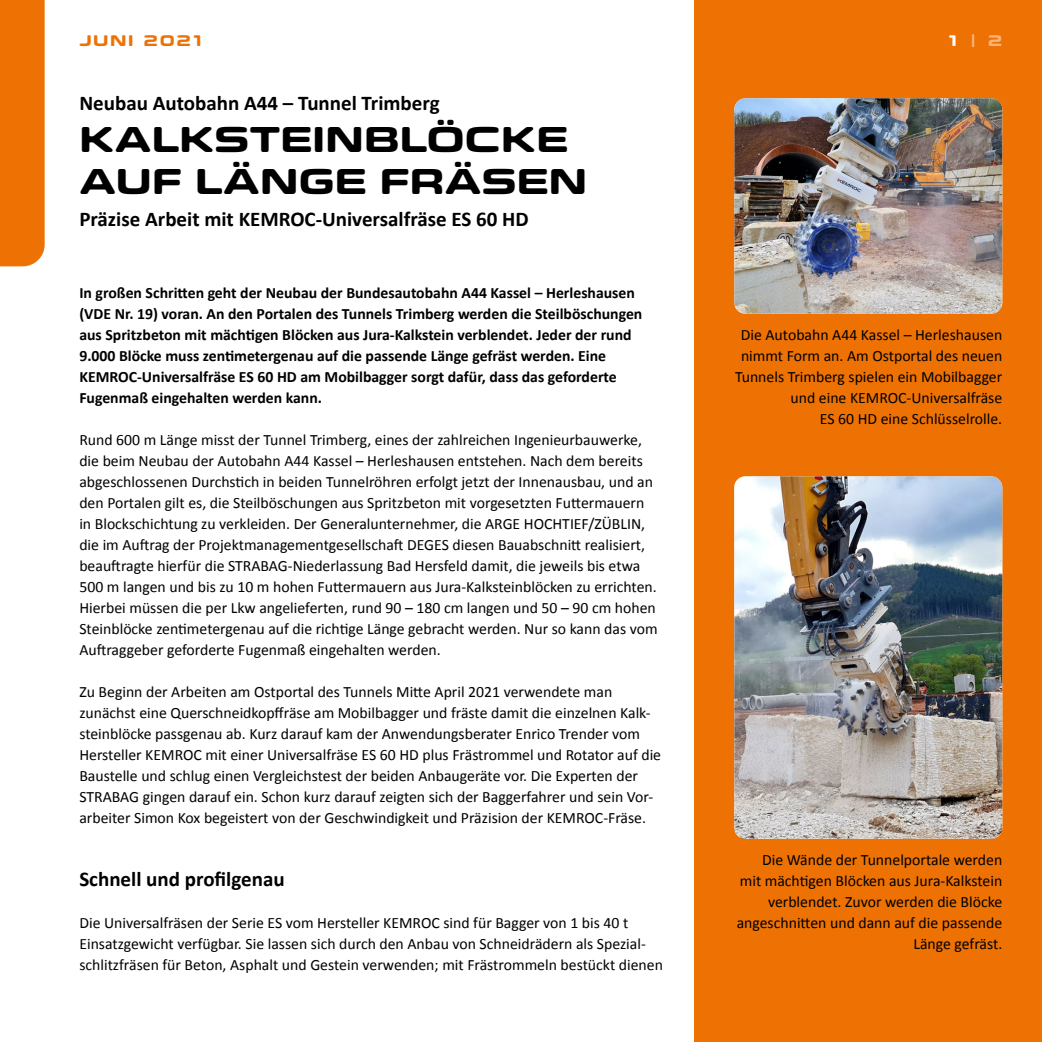
<style>
.page{position:relative;width:1042px;height:1042px;background:#fff}
.page>*{position:absolute;margin:0;border:0;box-sizing:border-box;transform-origin:0 0}
.t1{font:700 36.75px/42px "Eurostile Candy LT Pro";letter-spacing:.01em;color:#000}
.t2{font:700 21px "Calibri";color:#000}
.t3{font:15.75px/21px "Calibri";color:#000}
.t4{font:700 15.75px/21px "Calibri";color:#000}
.t5{font:700 15.75px "Eurostile Candy LT Pro";letter-spacing:.1em;color:#ee7203}
.t6{font:700 15.75px "Eurostile Candy LT Pro";color:#f8b378}
.s1{color:#fff}
</style>
<div class="page">
<div style="left:694px;top:0;width:348px;height:1042px;background:#ee7203"></div>
<div style="left:0;top:0;width:45px;height:266px;background:#ee7203"></div>
<img style="left:734px;top:98px;width:268px;height:216px">
<img style="left:734px;top:476px;width:268px;height:363px">
<p class="t5" style="left:79px;top:32px;width:125px">JUNI 2021</p>
<h2 class="t2" style="left:79px;top:90px;width:362px">Neubau Autobahn A44 – Tunnel Trimberg</h2>
<h1 class="t1" style="left:79px;top:119px;width:509px">KALKSTEINBLÖCKE<br>AUF LÄNGE FRÄSEN</h1>
<h2 class="t2" style="left:79px;top:206px;width:451px">Präzise Arbeit mit KEMROC-Universalfräse ES 60 HD</h2>
<p class="t4" style="left:79px;top:281px;width:564px">In großen Schritten geht der Neubau der Bundesautobahn A44 Kassel – Herleshausen (VDE Nr. 19) voran. An den Portalen des Tunnels Trimberg werden die Steilböschungen aus Spritzbeton mit mächtigen Blöcken aus Jura-Kalkstein verblendet. Jeder der rund 9.000 Blöcke muss zentimetergenau auf die passende Länge gefräst werden. Eine KEMROC-Universalfräse ES 60 HD am Mobilbagger sorgt dafür, dass das geforderte Fugenmaß eingehalten werden kann.</p>
<p class="t3" style="left:79px;top:428px;width:580px">Rund 600 m Länge misst der Tunnel Trimberg, eines der zahlreichen Ingenieurbauwerke, die beim Neubau der Autobahn A44 Kassel – Herleshausen entstehen. Nach dem bereits abgeschlossenen Durchstich in beiden Tunnelröhren erfolgt jetzt der Innenausbau, und an den Portalen gilt es, die Steilböschungen aus Spritzbeton mit vorgesetzten Futtermauern in Blockschichtung zu verkleiden. Der Generalunternehmer, die ARGE HOCHTIEF/ZÜBLIN, die im Auftrag der Projektmanagementgesellschaft DEGES diesen Bauabschnitt realisiert, beauftragte hierfür die STRABAG-Niederlassung Bad Hersfeld damit, die jeweils bis etwa 500 m langen und bis zu 10 m hohen Futtermauern aus Jura-Kalksteinblöcken zu errichten.<br>Hierbei müssen die per Lkw angelieferten, rund 90 – 180 cm langen und 50 – 90 cm hohen Steinblöcke zentimetergenau auf die richtige Länge gebracht werden. Nur so kann das vom Auftraggeber geforderte Fugenmaß eingehalten werden.</p>
<p class="t3" style="left:79px;top:680px;width:583px">Zu Beginn der Arbeiten am Ostportal des Tunnels Mitte April 2021 verwendete man zunächst eine Querschneidkopffräse am Mobilbagger und fräste damit die einzelnen Kalk&shy;steinblöcke passgenau ab. Kurz darauf kam der Anwendungsberater Enrico Trender vom Hersteller KEMROC mit einer Universalfräse ES 60 HD plus Frästrommel und Rotator auf die Baustelle und schlug einen Vergleichstest der beiden Anbaugeräte vor. Die Experten der STRABAG gingen darauf ein. Schon kurz darauf zeigten sich der Baggerfahrer und sein Vor&shy;arbeiter Simon Kox begeistert von der Geschwindigkeit und Präzision der KEMROC-Fräse.</p>
<h2 class="t2" style="left:79px;top:866px;width:207px">Schnell und profilgenau</h2>
<p class="t3" style="left:79px;top:911px;width:585px">Die Universalfräsen der Serie ES vom Hersteller KEMROC sind für Bagger von 1 bis 40 t<br>Einsatzgewicht verfügbar. Sie lassen sich durch den Anbau von Schneidrädern als Spezial&shy;schlitzfräsen für Beton, Asphalt und Gestein verwenden; mit Frästrommeln bestückt dienen</p>
<p class="t6" style="left:948px;top:32px;width:56px"><span class="s1">1</span> | 2</p>
<p class="t3" style="left:735px;top:323px;width:269px;text-align:right">Die Autobahn A44 Kassel – Herleshausen nimmt Form an. Am Ostportal des neuen Tunnels Trimberg spielen ein Mobilbagger und eine KEMROC-Universalfräse<br>ES 60 HD eine Schlüsselrolle.</p>
<p class="t3" style="left:736px;top:848px;width:267px;text-align:right">Die Wände der Tunnelportale werden<br>mit mächtigen Blöcken aus Jura-Kalkstein verblendet. Zuvor werden die Blöcke angeschnitten und dann auf die passende Länge gefräst.</p>
</div>
